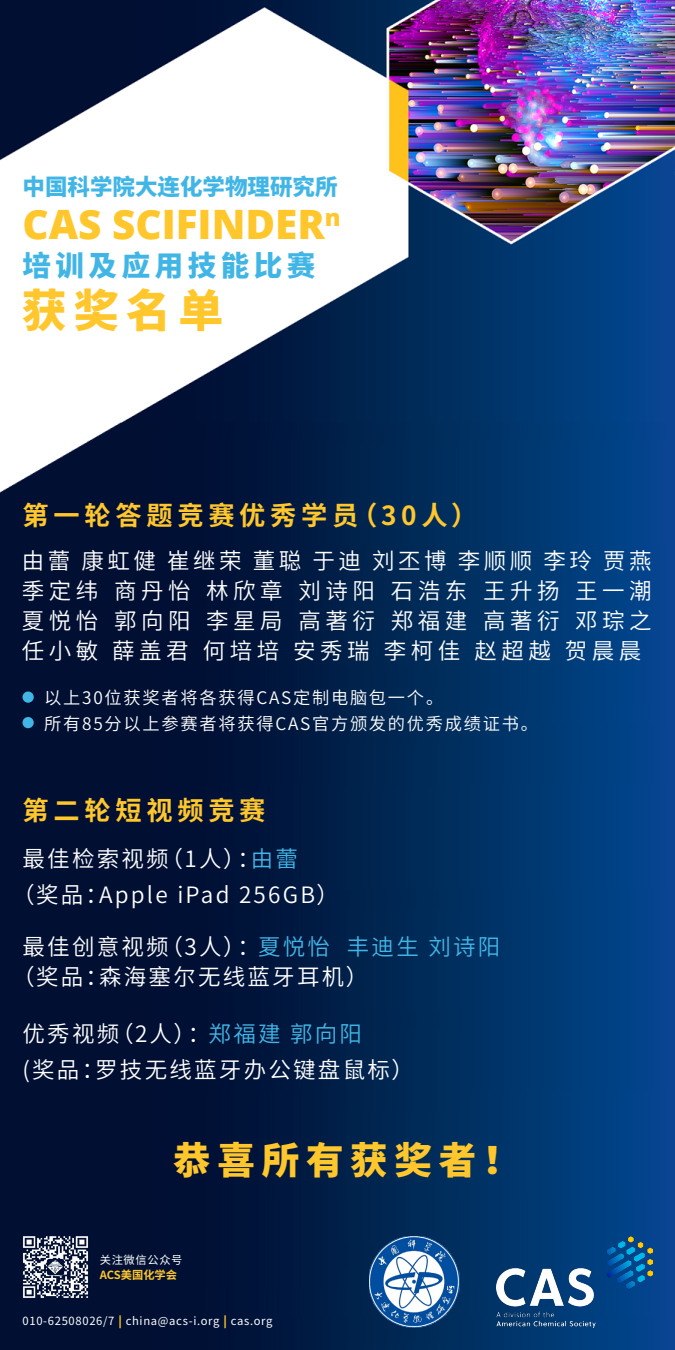
<style>
.page{position:relative;width:675px;height:1350px;background:#fff}
.page>*{position:absolute;margin:0;border:0;box-sizing:border-box;transform-origin:0 0}
.t1{font:800 45px "Source Han Sans CN";color:#ffc72c}
.t2{font:800 40.5px "Open Sans";color:#ffc72c}
.t3{font:800 37.5px "Source Han Sans CN";letter-spacing:.18em;color:#ffc72c}
.t4{font:800 28.5px "Source Han Sans CN";letter-spacing:.16em;color:#41b6e6}
.t5{font:700 26.25px "Source Han Sans CN";letter-spacing:.18em;color:#ffc72c}
.t6{font:22.5px/30px "Source Han Sans CN";letter-spacing:.1em;color:#fff}
.t7{font:800 22.5px "Source Han Sans CN";color:#41b6e6}
.t8{font:17.25px/26.2px "Source Han Sans CN";letter-spacing:.1em;color:#fff}
.t9{font:11.25px "Source Han Sans CN";letter-spacing:.06em;color:#fff}
.t10{font:700 11.25px "Source Han Sans CN";color:#ffc72c}
.s1{color:#41b6e6}
.s2{font-weight:800;color:#ffc72c}
</style>
<div class="page">
<img style="left:0;top:1198px;width:675px;height:152px">
<img style="left:0;top:0;width:675px;height:1198px">
<img style="left:23px;top:1236px;width:66px;height:63px">
<img style="left:497px;top:1236px;width:155px;height:91px">
<img style="left:369px;top:1236px;width:90px;height:92px">
<div style="left:22px;top:692px;width:12px;height:11px;background:#41b6e6;border-radius:50%"></div>
<div style="left:22px;top:717px;width:12px;height:11px;background:#41b6e6;border-radius:50%"></div>
<p class="t7" style="left:22px;top:175px;width:316px">中国科学院大连化学物理研究所</p>
<h2 class="t2" style="left:22px;top:194px;width:320px">CAS SCIFINDER<sup>n</sup></h2>
<p class="t4" style="left:22px;top:250px;width:294px">培训及应用技能比赛</p>
<h1 class="t1" style="left:22px;top:287px;width:203px">获奖名单</h1>
<p class="t5" style="left:22px;top:502px;width:457px">第一轮答题竞赛优秀学员（30人）</p>
<p class="t6" style="left:22px;top:546px;width:632px;text-align:justify">由蕾 康虹健 崔继荣 董聪 于迪 刘丕博 李顺顺 李玲 贾燕季定纬 商丹怡 林欣章 刘诗阳 石浩东 王升扬 王一潮夏悦怡 郭向阳 李星局 高著衍 郑福建 高著衍 邓琮之任小敏 薛盖君 何培培 安秀瑞 李柯佳 赵超越 贺晨晨</p>
<p class="t8" style="left:44px;top:684px;width:495px">以上30位获奖者将各获得CAS定制电脑包一个。<br>所有85分以上参赛者将获得CAS官方颁发的优秀成绩证书。</p>
<p class="t5" style="left:22px;top:797px;width:245px">第二轮短视频竞赛</p>
<p class="t6" style="left:12px;top:840px;width:329px;line-height:36px;text-indent:10px">最佳检索视频（1人）：<span class="s1">由蕾<br></span>（奖品：Apple iPad 256GB）</p>
<p class="t6" style="left:12px;top:931px;width:490px;text-indent:10px">最佳创意视频（3人）：<span class="s1">夏悦怡 丰迪生 刘诗阳</span>（奖品：森海塞尔无线蓝牙耳机）</p>
<p class="t6" style="left:22px;top:1016px;width:393px;line-height:36px">优秀视频（2人）：<span class="s1">郑福建 郭向阳<br></span>(奖品：罗技无线蓝牙办公键盘鼠标）</p>
<h3 class="t3" style="left:173px;top:1141px;width:349px">恭喜所有获奖者！</h3>
<p class="t9" style="left:100px;top:1254px;width:84px">关注微信公众号</p>
<p class="t10" style="left:100px;top:1269px;width:79px">ACS美国化学会</p>
<p class="t9" style="left:22px;top:1315px;width:251px">010-62508026/7 <span class="s2">|</span> china@acs-i.org <span class="s2">|</span> cas.org</p>
</div>
